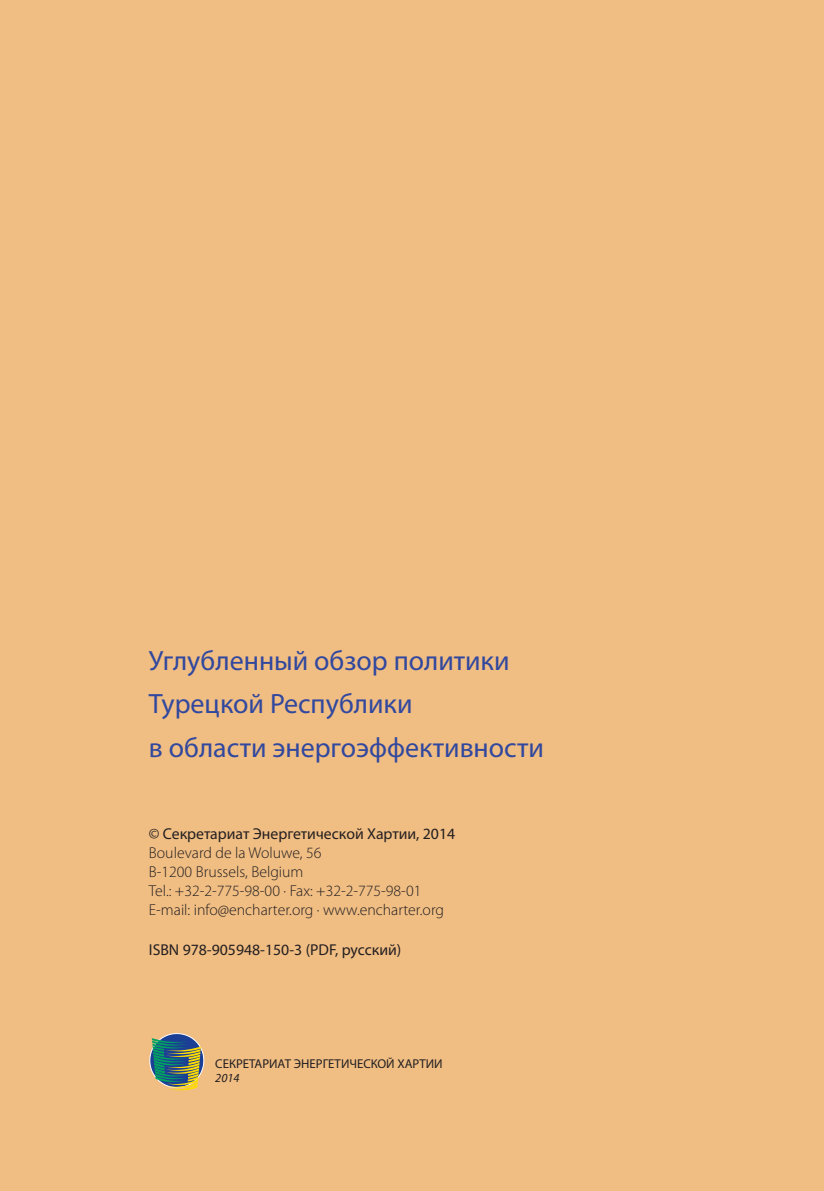
<style>
.page{position:relative;width:824px;height:1191px;background:#fff}
.page>*{position:absolute;margin:0;border:0;box-sizing:border-box;transform-origin:0 0}
.t1{font:28px "Myriad Pro";color:#31489e}
.t2{font:300 15.75px/18.9px "Myriad Pro";color:#231f20}
.t3{font:15.75px "Myriad Pro";color:#231f20}
.t4{font:12.78px "Myriad Pro";color:#231f20}
.t5{font:italic 12.25px "Myriad Pro";color:#231f20}
.s1{font-weight:400}
</style>
<div class="page">
<div style="left:0;top:0;width:823px;height:1191px;background:#f0bd83"></div>
<svg style="left:149px;top:1033px;width:55px;height:57px"></svg>
<p class="t1" style="left:149px;top:643px;width:362px">Углубленный обзор политики</p>
<p class="t1" style="left:149px;top:686px;width:265px">Турецкой Республики</p>
<p class="t1" style="left:149px;top:730px;width:396px">в области энергоэффективности</p>
<p class="t2" style="left:149px;top:824px;width:308px"><span class="s1">© Секретариат Энергетической Хартии, 2014<br></span>Boulevard de la Woluwe, 56<br>B-1200 Brussels, Belgium<br>Tel.: +32-2-775-98-00 ∙ Fax: +32-2-775-98-01<br>E-mail: info@encharter.org ∙ www.encharter.org</p>
<p class="t3" style="left:149px;top:940px;width:254px">ISBN 978-905948-150-3 (PDF, русский)</p>
<p class="t4" style="left:215px;top:1055px;width:229px">СЕКРЕТАРИАТ ЭНЕРГЕТИЧЕСКОЙ ХАРТИИ</p>
<p class="t5" style="left:215px;top:1070px;width:26px">2014</p>
</div>
